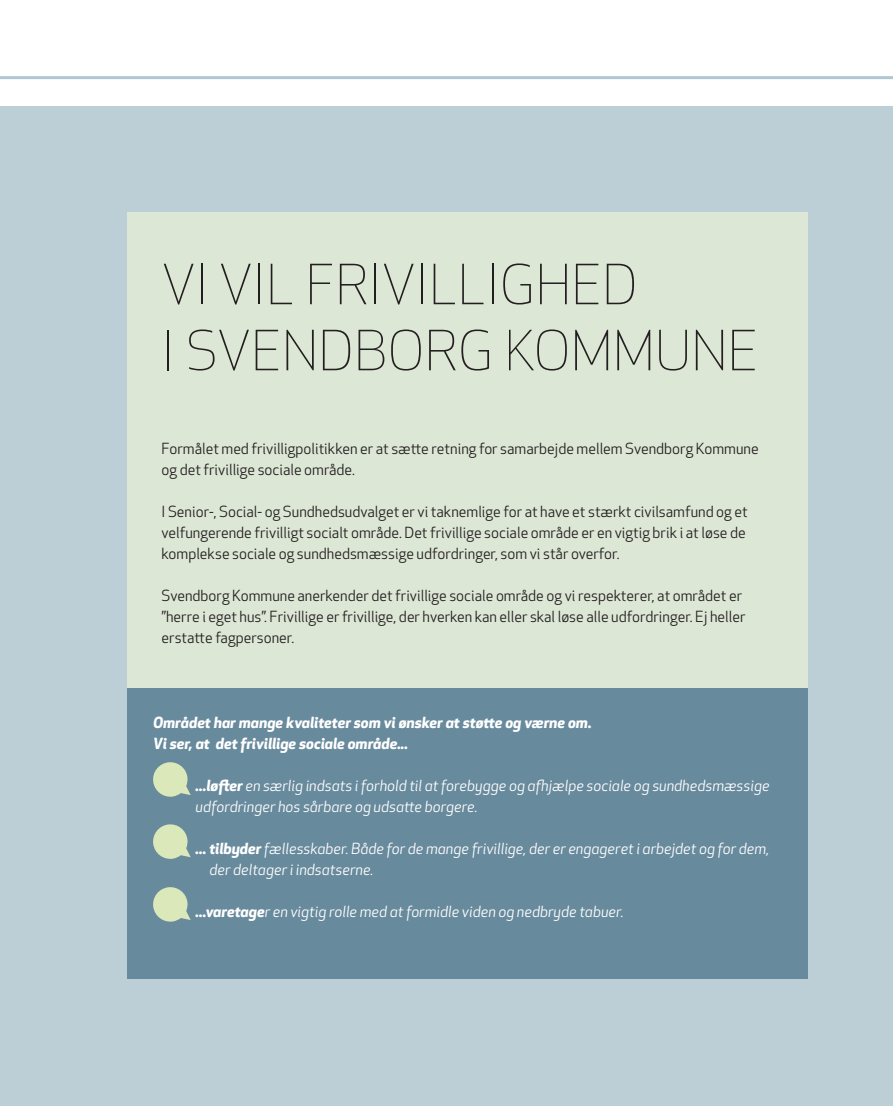
<style>
.page{position:relative;width:893px;height:1106px;background:#fff}
.page>*{position:absolute;margin:0;border:0;box-sizing:border-box;transform-origin:0 0}
.t1{font:300 54px "Apex Sans";color:#231f20}
.t2{font:15px/21px "Apex New";color:#231f20}
.t3{font:italic 15px/21px "Apex New";color:#fff}
.t4{font:italic 700 15px "Apex New";color:#fff}
.s1{font-weight:700}
</style>
<div class="page">
<div style="left:0;top:106px;width:893px;height:1000px;background:#bcced6"></div>
<div style="left:128px;top:213px;width:680px;height:475px;background:#dde7d6"></div>
<div style="left:128px;top:688px;width:680px;height:290px;background:#688a9d"></div>
<svg style="left:153px;top:762px;width:38px;height:35px"></svg>
<svg style="left:153px;top:824px;width:38px;height:35px"></svg>
<svg style="left:153px;top:887px;width:38px;height:35px"></svg>
<hr style="left:0;top:76px;width:893px;height:3px;background:#b0c6d2">
<p class="t1" style="left:162px;top:250px;width:478px">VI VIL FRIVILLIGHED</p>
<p class="t1" style="left:162px;top:316px;width:598px">I SVENDBORG KOMMUNE</p>
<p class="t2" style="left:162px;top:438px;width:599px">Formålet med frivilligpolitikken er at sætte retning for samarbejde mellem Svendborg Kommune og det frivillige sociale område.</p>
<p class="t2" style="left:162px;top:501px;width:588px">I Senior-, Social- og Sundhedsudvalget er vi taknemlige for at have et stærkt civilsamfund og et velfungerende frivilligt socialt område. Det frivillige sociale område er en vigtig brik i at løse de komplekse sociale og sundhedsmæssige udfordringer, som vi står overfor.</p>
<p class="t2" style="left:162px;top:585px;width:582px">Svendborg Kommune anerkender det frivillige sociale område og vi respekterer, at området er</p>
<p class="t2" style="left:162px;top:606px;width:585px">”herre i eget hus”. Frivillige er frivillige, der hverken kan eller skal løse alle udfordringer. Ej heller erstatte fagpersoner.</p>
<p class="t4" style="left:153px;top:711px;width:440px">Området har mange kvaliteter som vi ønsker at støtte og værne om.</p>
<p class="t4" style="left:153px;top:732px;width:257px">Vi ser, at det frivillige sociale område...</p>
<p class="t3" style="left:196px;top:775px;width:576px"><span class="s1">...løfter</span> en særlig indsats i forhold til at forebygge og afhjælpe sociale og sundhedsmæssige udfordringer hos sårbare og udsatte borgere.</p>
<p class="t3" style="left:209px;top:838px;width:561px;text-indent:-14px"><span class="s1">... tilbyder</span> fællesskaber. Både for de mange frivillige, der er engageret i arbejdet og for dem, der deltager i indsatserne.</p>
<p class="t3" style="left:196px;top:901px;width:429px"><span class="s1">...varetage</span>r en vigtig rolle med at formidle viden og nedbryde tabuer.</p>
</div>
